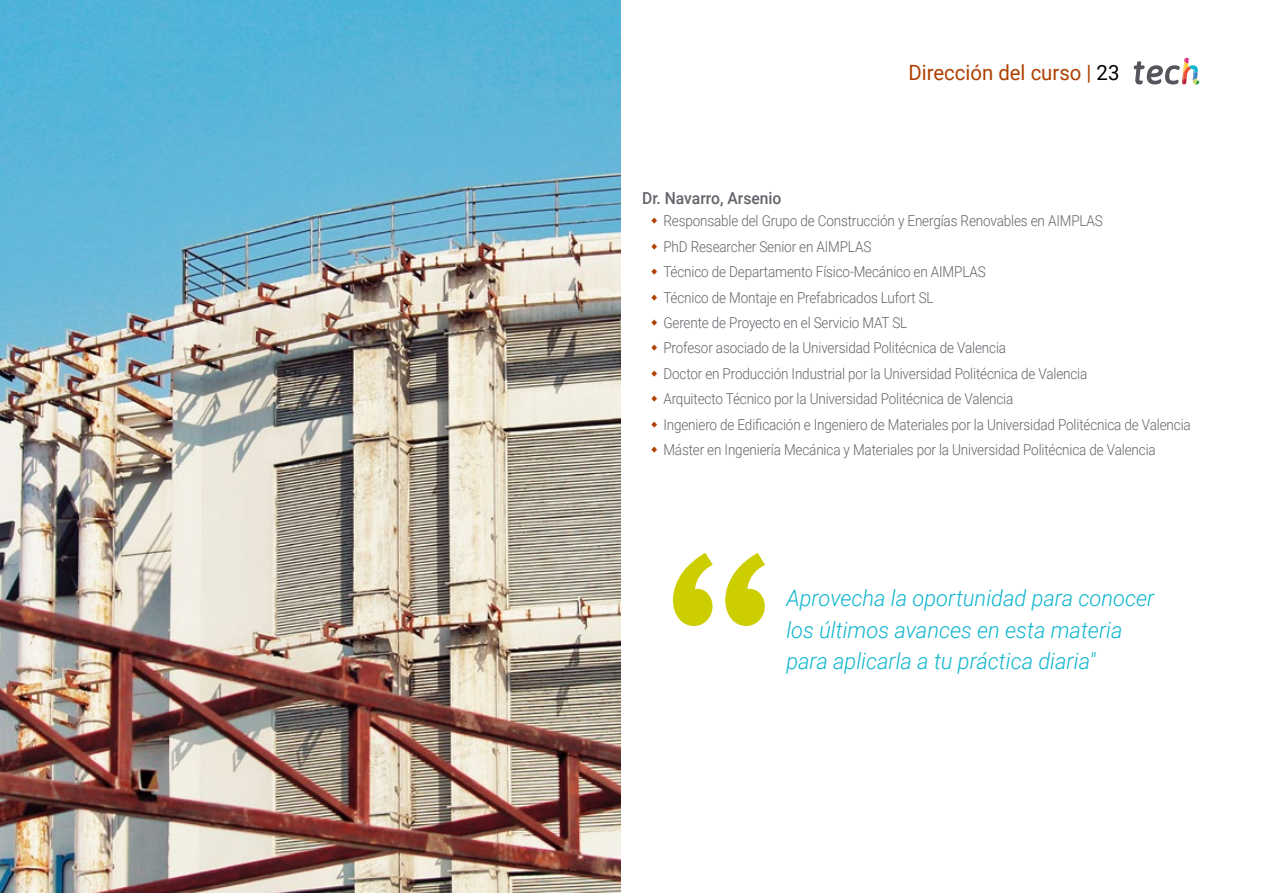
<style>
.page{position:relative;width:1263px;height:893px;background:#fff}
.page>*{position:absolute;margin:0;border:0;box-sizing:border-box;transform-origin:0 0}
.t1{font:italic 300 22.5px/31.5px "Roboto";color:#0fb6cf}
.t2{font:21px "Roboto";color:#ae4000}
.t3{font:500 16.5px "Roboto";color:#61646a;scale:.95 1}
.t4{font:300 15px/25.5px "Roboto";letter-spacing:-.01em;color:#61646a;scale:.9 1}
.s1{color:#000}
</style>
<div class="page">
<svg style="left:1134px;top:58px;width:65px;height:27px"></svg>
<img style="left:0;top:0;width:621px;height:893px">
<svg style="left:673px;top:553px;width:92px;height:73px"></svg>
<h2 class="t2" style="left:908px;top:57px;width:213px">Dirección del curso | <span class="s1">23</span></h2>
<p class="t3" style="left:642px;top:186px;width:148px">Dr. Navarro, Arsenio</p>
<p class="t4" style="left:663px;top:207px;width:587px">Responsable del Grupo de Construcción y Energías Renovables en AIMPLAS<br>PhD Researcher Senior en AIMPLAS<br>Técnico de Departamento Físico-Mecánico en AIMPLAS<br>Técnico de Montaje en Prefabricados Lufort SL<br>Gerente de Proyecto en el Servicio MAT SL<br>Profesor asociado de la Universidad Politécnica de Valencia<br>Doctor en Producción Industrial por la Universidad Politécnica de Valencia<br>Arquitecto Técnico por la Universidad Politécnica de Valencia<br>Ingeniero de Edificación e Ingeniero de Materiales por la Universidad Politécnica de Valencia Máster en Ingeniería Mecánica y Materiales por la Universidad Politécnica de Valencia</p>
<h1 class="t1" style="left:786px;top:581px;width:370px">Aprovecha la oportunidad para conocer los últimos avances en esta materia para aplicarla a tu práctica diaria"</h1>
</div>
